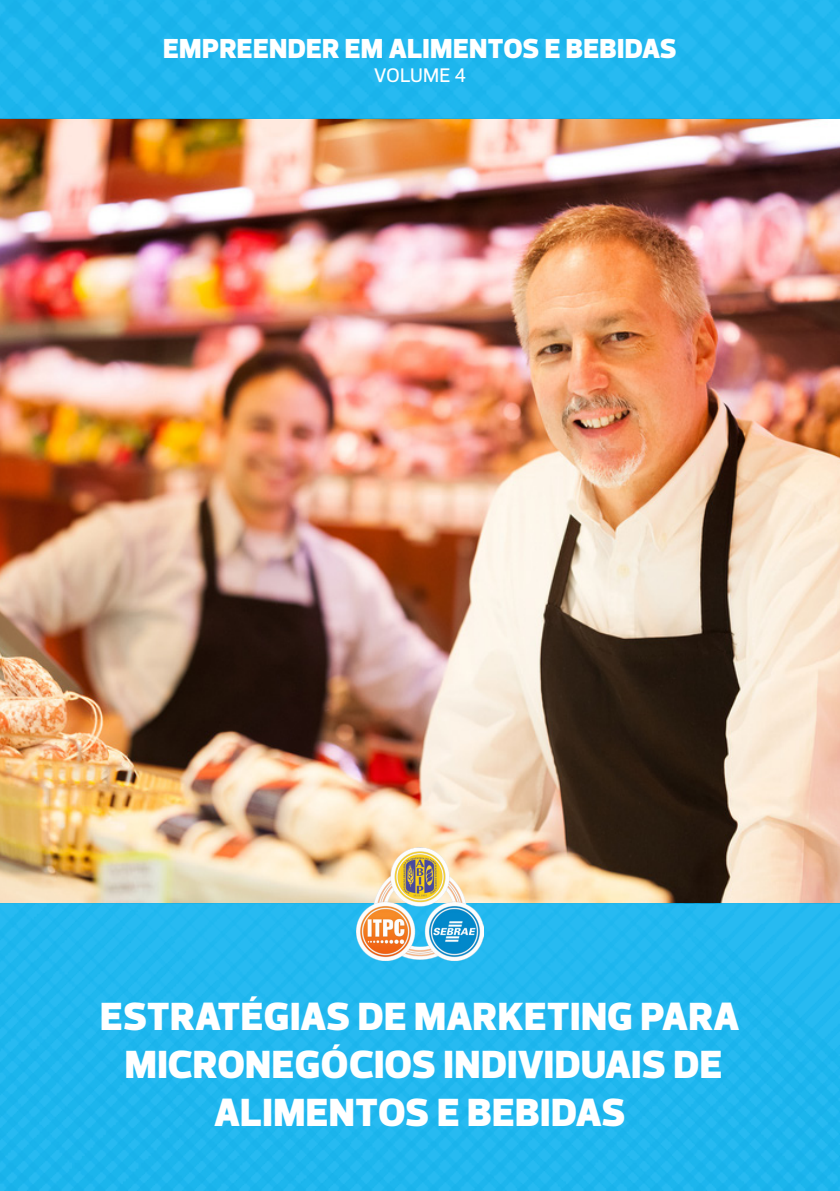
<style>
.page{position:relative;width:840px;height:1191px;background:#fff}
.page>*{position:absolute;margin:0;border:0;box-sizing:border-box;transform-origin:0 0}
.t1{font:900 40px/48px "Prelo";color:#fff;text-align:center}
.t2{font:900 28px "Prelo";letter-spacing:.015em;color:#fff}
.t3{font:500 20px "Prelo";color:#fff}
</style>
<div class="page">
<img style="left:0;top:118px;width:839px;height:785px">
<div style="left:0;top:903px;width:839px;height:288px;background:#20b7ef"></div>
<div style="left:0;top:0;width:839px;height:118px;background:#1eb6ee"></div>
<img style="left:356px;top:847px;width:127px;height:113px">
<p class="t2" style="left:163px;top:31px;width:514px">EMPREENDER EM ALIMENTOS E BEBIDAS</p>
<p class="t3" style="left:374px;top:63px;width:94px">VOLUME 4</p>
<p class="t1" style="left:100px;top:993px;width:640px">ESTRATÉGIAS DE MARKETING PARA<br>MICRONEGÓCIOS INDIVIDUAIS DE<br>ALIMENTOS E BEBIDAS</p>
</div>
